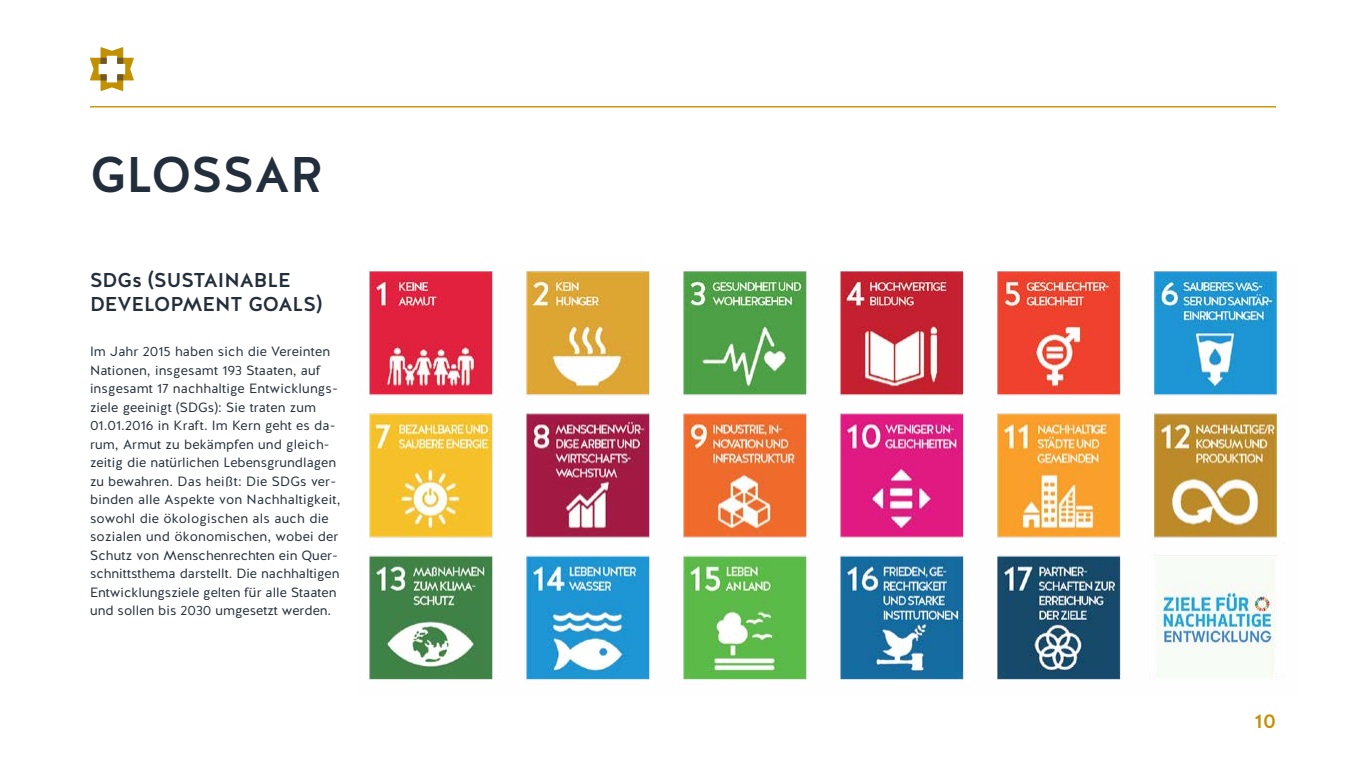
<style>
.page{position:relative;width:1366px;height:768px;background:#fff}
.page>*{position:absolute;margin:0;border:0;box-sizing:border-box;transform-origin:0 0}
.t1{font:500 50px "Halis GR";color:#222e3b}
.t2{font:500 20px/24px "Halis GR";color:#222e3b}
.t3{font:500 20px "Halis GR";color:#c29103}
.t4{font:13.4px/18.5px "Halis GR";letter-spacing:.01em;color:#222e3b}
</style>
<div class="page">
<svg style="left:90px;top:47px;width:44px;height:44px"></svg>
<hr style="left:90px;top:106px;width:1186px;height:1px;background:#c29103">
<img style="left:368px;top:271px;width:916px;height:409px">
<h1 class="t1" style="left:90px;top:143px;width:235px">GLOSSAR</h1>
<h2 class="t2" style="left:90px;top:269px;width:234px">SDGs (SUSTAINABLE<br>DEVELOPMENT GOALS)</h2>
<p class="t4" style="left:90px;top:342px;width:252px">Im Jahr 2015 haben sich die Vereinten Nationen, insgesamt 193 Staaten, auf insgesamt 17 nachhaltige Entwicklungs&shy;ziele geeinigt (SDGs): Sie traten zum 01.01.2016 in Kraft. Im Kern geht es da&shy;rum, Armut zu bekämpfen und gleich&shy;zeitig die natürlichen Lebensgrundlagen zu bewahren. Das heißt: Die SDGs ver&shy;binden alle Aspekte von Nachhaltigkeit, sowohl die ökologischen als auch die sozialen und ökonomischen, wobei der Schutz von Menschenrechten ein Quer&shy;schnittsthema darstellt. Die nachhaltigen Entwicklungsziele gelten für alle Staaten und sollen bis 2030 umgesetzt werden.</p>
<h2 class="t3" style="left:1255px;top:708px;width:23px">10</h2>
</div>
